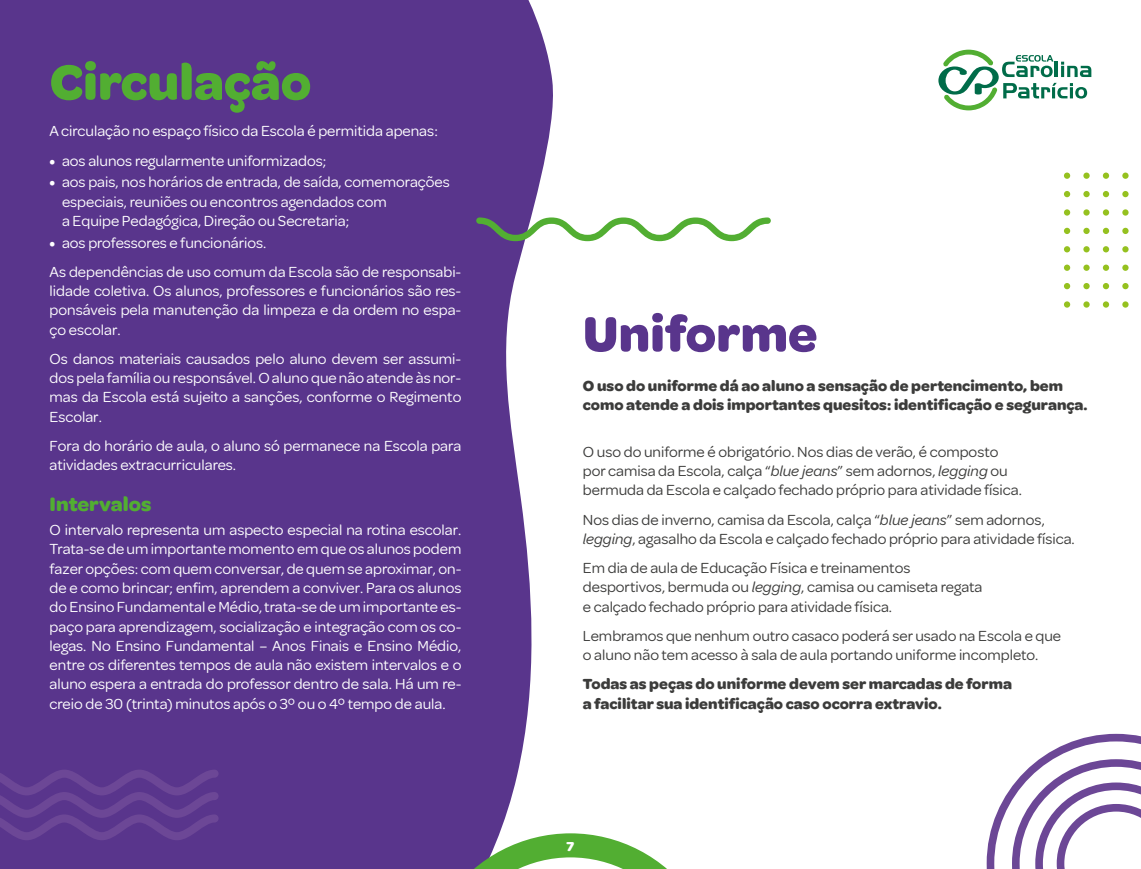
<style>
.page{position:relative;width:1141px;height:869px;background:#fff}
.page>*{position:absolute;margin:0;border:0;box-sizing:border-box;transform-origin:0 0}
.t1{font:700 52.5px "Omnes";color:#52ae32}
.t2{font:700 52.5px "Omnes";color:#59358c}
.t3{font:700 21px "Omnes";color:#52ae32}
.t4{font:15.75px/19.2px "Omnes";color:#fff}
.t5{font:15.75px/19.2px "Omnes";color:#3c3c3b}
.t6{font:700 15.75px/19.2px "Omnes";color:#3c3c3b}
.t7{font:700 14px "Omnes";color:#fff}
.s1{font-weight:700}
.s2{font-style:italic}
</style>
<div class="page">
<div style="left:0;top:0;width:553px;height:868px;background:#59358c"></div>
<svg style="left:445px;top:832px;width:221px;height:36px"></svg>
<svg style="left:0;top:769px;width:219px;height:70px;background:#603b8f"></svg>
<svg style="left:938px;top:50px;width:153px;height:60px"></svg>
<svg style="left:1064px;top:301px;width:6px;height:6px"></svg>
<svg style="left:1064px;top:283px;width:6px;height:6px"></svg>
<div style="left:1064px;top:264px;width:6px;height:7px;background:#95c11f;border-radius:50%"></div>
<svg style="left:1064px;top:246px;width:6px;height:6px"></svg>
<svg style="left:1064px;top:228px;width:6px;height:6px"></svg>
<svg style="left:1064px;top:209px;width:6px;height:6px"></svg>
<svg style="left:1064px;top:191px;width:6px;height:6px"></svg>
<div style="left:1064px;top:172px;width:6px;height:7px;background:#95c11f;border-radius:50%"></div>
<div style="left:1083px;top:301px;width:7px;height:6px;background:#95c11f;border-radius:50%"></div>
<div style="left:1083px;top:283px;width:7px;height:6px;background:#95c11f;border-radius:50%"></div>
<svg style="left:1083px;top:264px;width:7px;height:7px"></svg>
<div style="left:1083px;top:246px;width:7px;height:6px;background:#95c11f;border-radius:50%"></div>
<div style="left:1083px;top:228px;width:7px;height:6px;background:#95c11f;border-radius:50%"></div>
<div style="left:1083px;top:209px;width:7px;height:6px;background:#95c11f;border-radius:50%"></div>
<div style="left:1083px;top:191px;width:7px;height:6px;background:#95c11f;border-radius:50%"></div>
<svg style="left:1083px;top:172px;width:7px;height:7px"></svg>
<svg style="left:1103px;top:301px;width:6px;height:6px"></svg>
<svg style="left:1103px;top:283px;width:6px;height:6px"></svg>
<div style="left:1103px;top:264px;width:6px;height:7px;background:#95c11f;border-radius:50%"></div>
<svg style="left:1103px;top:246px;width:6px;height:6px"></svg>
<svg style="left:1103px;top:228px;width:6px;height:6px"></svg>
<svg style="left:1103px;top:209px;width:6px;height:6px"></svg>
<svg style="left:1103px;top:191px;width:6px;height:6px"></svg>
<div style="left:1103px;top:172px;width:6px;height:7px;background:#95c11f;border-radius:50%"></div>
<div style="left:1122px;top:301px;width:7px;height:6px;background:#95c11f;border-radius:50%"></div>
<div style="left:1122px;top:283px;width:7px;height:6px;background:#95c11f;border-radius:50%"></div>
<svg style="left:1122px;top:264px;width:7px;height:7px"></svg>
<div style="left:1122px;top:246px;width:7px;height:6px;background:#95c11f;border-radius:50%"></div>
<div style="left:1122px;top:228px;width:7px;height:6px;background:#95c11f;border-radius:50%"></div>
<div style="left:1122px;top:209px;width:7px;height:6px;background:#95c11f;border-radius:50%"></div>
<div style="left:1122px;top:191px;width:7px;height:6px;background:#95c11f;border-radius:50%"></div>
<svg style="left:1122px;top:172px;width:7px;height:7px"></svg>
<svg style="left:476px;top:217px;width:295px;height:24px"></svg>
<svg style="left:987px;top:733px;width:154px;height:135px"></svg>
<h1 class="t1" style="left:50px;top:45px;width:263px">Circulação</h1>
<p class="t4" style="left:50px;top:120px;width:390px">A circulação no espaço físico da Escola é permitida apenas:</p>
<p class="t4" style="left:50px;top:150px;width:278px"><span class="s1">•</span> aos alunos regularmente uniformizados;</p>
<p class="t4" style="left:62px;top:171px;width:389px;text-indent:-12px"><span class="s1">•</span> aos pais, nos horários de entrada, de saída, comemorações especiais, reuniões ou encontros agendados com<br>a Equipe Pedagógica, Direção ou Secretaria;</p>
<p class="t4" style="left:50px;top:227px;width:413px;line-height:29.2px"><span class="s1">•</span> aos professores e funcionários.<br>As dependências de uso comum da Escola são de responsabi-</p>
<p class="t4" style="left:50px;top:280px;width:413px;text-align:justify">lidade coletiva. Os alunos, professores e funcionários são res&shy;ponsáveis pela manutenção da limpeza e da ordem no espa&shy;ço escolar.</p>
<p class="t4" style="left:50px;top:348px;width:413px;text-align:justify">Os danos materiais causados pelo aluno devem ser assumi&shy;dos pela família ou responsável. O aluno que não atende às nor&shy;mas da Escola está sujeito a sanções, conforme o Regimento Escolar.</p>
<p class="t4" style="left:50px;top:435px;width:413px">Fora do horário de aula, o aluno só permanece na Escola para atividades extracurriculares.</p>
<h2 class="t3" style="left:50px;top:489px;width:103px">Intervalos</h2>
<p class="t4" style="left:50px;top:519px;width:413px;text-align:justify">O intervalo representa um aspecto especial na rotina escolar.<br>Trata-se de um importante momento em que os alunos podem fazer opções: com quem conversar, de quem se aproximar, on&shy;de e como brincar; enfim, aprendem a conviver. Para os alunos do Ensino Fundamental e Médio, trata-se de um importante es&shy;paço para aprendizagem, socialização e integração com os co&shy;legas. No Ensino Fundamental – Anos Finais e Ensino Médio, entre os diferentes tempos de aula não existem intervalos e o aluno espera a entrada do professor dentro de sala. Há um re&shy;creio de 30 (trinta) minutos após o 3º ou o 4º tempo de aula.</p>
<h1 class="t2" style="left:583px;top:296px;width:236px">Uniforme</h1>
<p class="t6" style="left:583px;top:374px;width:506px">O uso do uniforme dá ao aluno a sensação de pertencimento, bem como atende a dois importantes quesitos: identificação e segurança.</p>
<p class="t5" style="left:583px;top:441px;width:441px">O uso do uniforme é obrigatório. Nos dias de verão, é composto por camisa da Escola, calça “<span class="s2">blue jeans</span>” sem adornos, <span class="s2">legging</span> ou bermuda da Escola e calçado fechado próprio para atividade física.</p>
<p class="t5" style="left:583px;top:508px;width:493px">Nos dias de inverno, camisa da Escola, calça “<span class="s2">blue jeans</span>” sem adornos, <span class="s2">legging</span>, agasalho da Escola e calçado fechado próprio para atividade física.</p>
<p class="t5" style="left:583px;top:557px;width:401px">Em dia de aula de Educação Física e treinamentos desportivos, bermuda ou <span class="s2">legging</span>, camisa ou camiseta regata e calçado fechado próprio para atividade física.</p>
<p class="t5" style="left:583px;top:624px;width:480px">Lembramos que nenhum outro casaco poderá ser usado na Escola e que o aluno não tem acesso à sala de aula portando uniforme incompleto.</p>
<p class="t6" style="left:583px;top:673px;width:431px">Todas as peças do uniforme devem ser marcadas de forma a facilitar sua identificação caso ocorra extravio.</p>
<p class="t7" style="left:567px;top:835px;width:9px">7</p>
</div>
